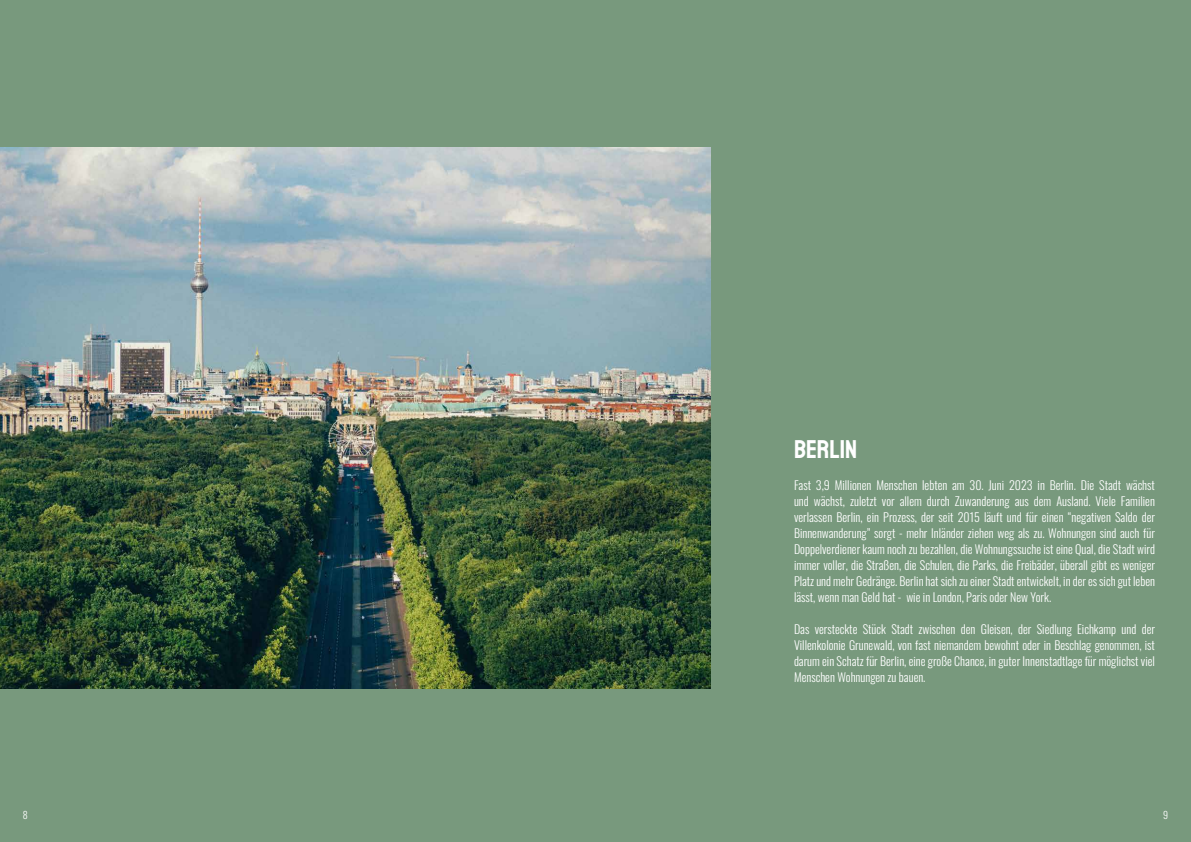
<style>
.page{position:relative;width:1191px;height:842px;background:#78997d}
.page>*{position:absolute;margin:0;border:0;box-sizing:border-box;transform-origin:0 0}
.t1{font:26px "Staatliches";color:#fff}
.t2{font:12px/16px "Oswald";color:#fff;text-align:justify}
.t3{font:10px "Oswald";color:#fff}
</style>
<div class="page">
<img style="left:0;top:147px;width:711px;height:542px">
<h1 class="t1" style="left:794px;top:432px;width:65px">BERLIN</h1>
<p class="t2" style="left:794px;top:476px;width:362px">Fast 3,9 Millionen Menschen lebten am 30. Juni 2023 in Berlin. Die Stadt wächst und wächst, zuletzt vor allem durch Zuwanderung aus dem Ausland. Viele Familien verlassen Berlin, ein Prozess, der seit 2015 läuft und für einen “negativen Saldo der Binnenwanderung” sorgt - mehr Inländer ziehen weg als zu. Wohnungen sind auch für Doppelverdiener kaum noch zu bezahlen, die Wohnungssuche ist eine Qual, die Stadt wird immer voller, die Straßen, die Schulen, die Parks, die Freibäder, überall gibt es weniger Platz und mehr Gedränge. Berlin hat sich zu einer Stadt entwickelt, in der es sich gut leben lässt, wenn man Geld hat - wie in London, Paris oder New York.</p>
<p class="t2" style="left:794px;top:620px;width:362px">Das versteckte Stück Stadt zwischen den Gleisen, der Siedlung Eichkamp und der Villenkolonie Grunewald, von fast niemandem bewohnt oder in Beschlag genommen, ist darum ein Schatz für Berlin, eine große Chance, in guter Innenstadtlage für möglichst viel Menschen Wohnungen zu bauen.</p>
<p class="t3" style="left:23px;top:806px;width:6px">8</p>
<p class="t3" style="left:1163px;top:806px;width:7px">9</p>
</div>
